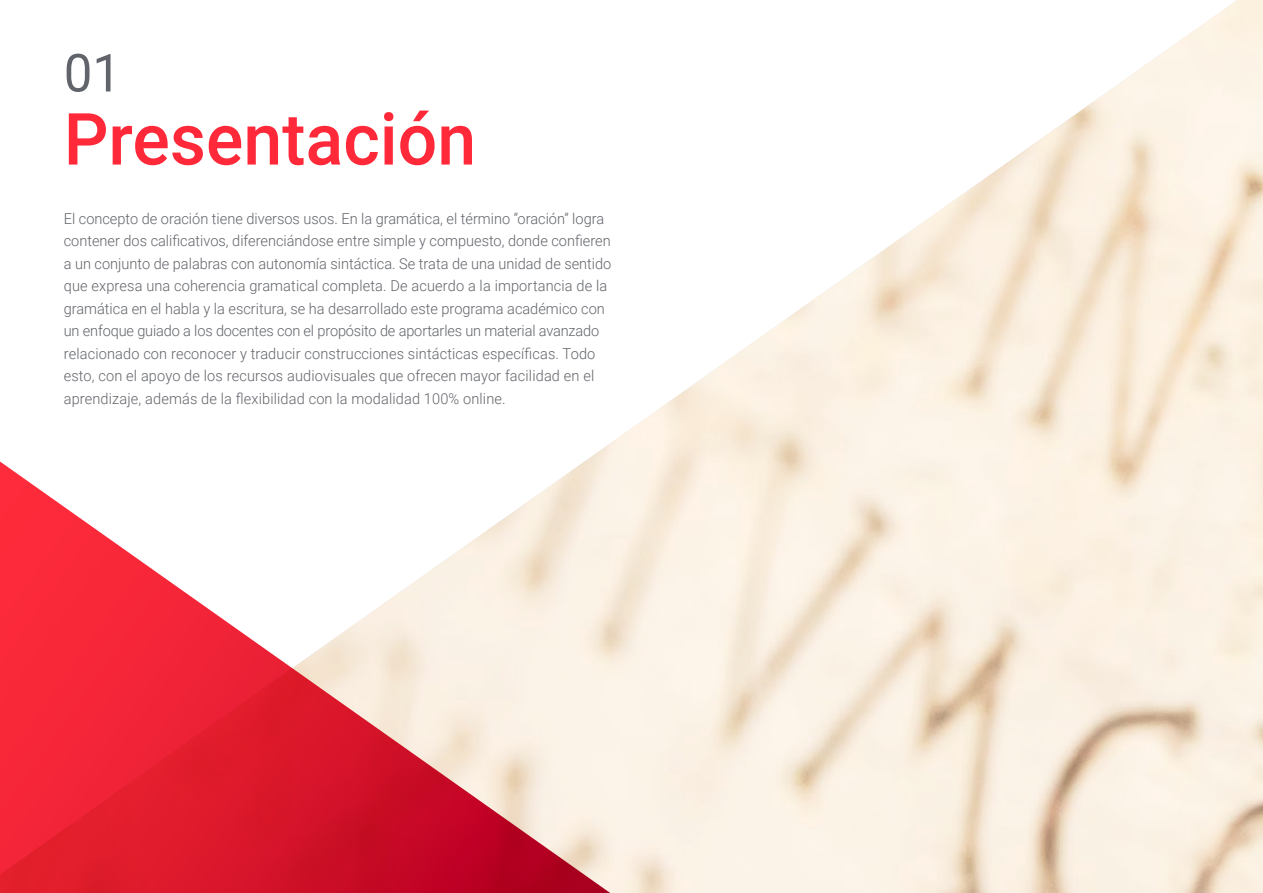
<style>
.page{position:relative;width:1263px;height:893px;background:#fff}
.page>*{position:absolute;margin:0;border:0;box-sizing:border-box;transform-origin:0 0}
.t1{font:500 72px "Roboto";color:#ff293a}
.t2{font:52.5px "Roboto";color:#61646a}
.t3{font:300 15px/22.5px "Roboto";color:#61646a}
</style>
<div class="page">
<svg style="left:0;top:446px;width:640px;height:447px"></svg>
<h2 class="t2" style="left:64px;top:36px;width:59px">01</h2>
<h1 class="t1" style="left:64px;top:89px;width:414px">Presentación</h1>
<p class="t3" style="left:64px;top:207px;width:549px">El concepto de oración tiene diversos usos. En la gramática, el término “oración” logra contener dos calificativos, diferenciándose entre simple y compuesto, donde confieren a un conjunto de palabras con autonomía sintáctica. Se trata de una unidad de sentido que expresa una coherencia gramatical completa. De acuerdo a la importancia de la gramática en el habla y la escritura, se ha desarrollado este programa académico con un enfoque guiado a los docentes con el propósito de aportarles un material avanzado relacionado con reconocer y traducir construcciones sintácticas específicas. Todo esto, con el apoyo de los recursos audiovisuales que ofrecen mayor facilidad en el aprendizaje, además de la flexibilidad con la modalidad 100% online.</p>
</div>
